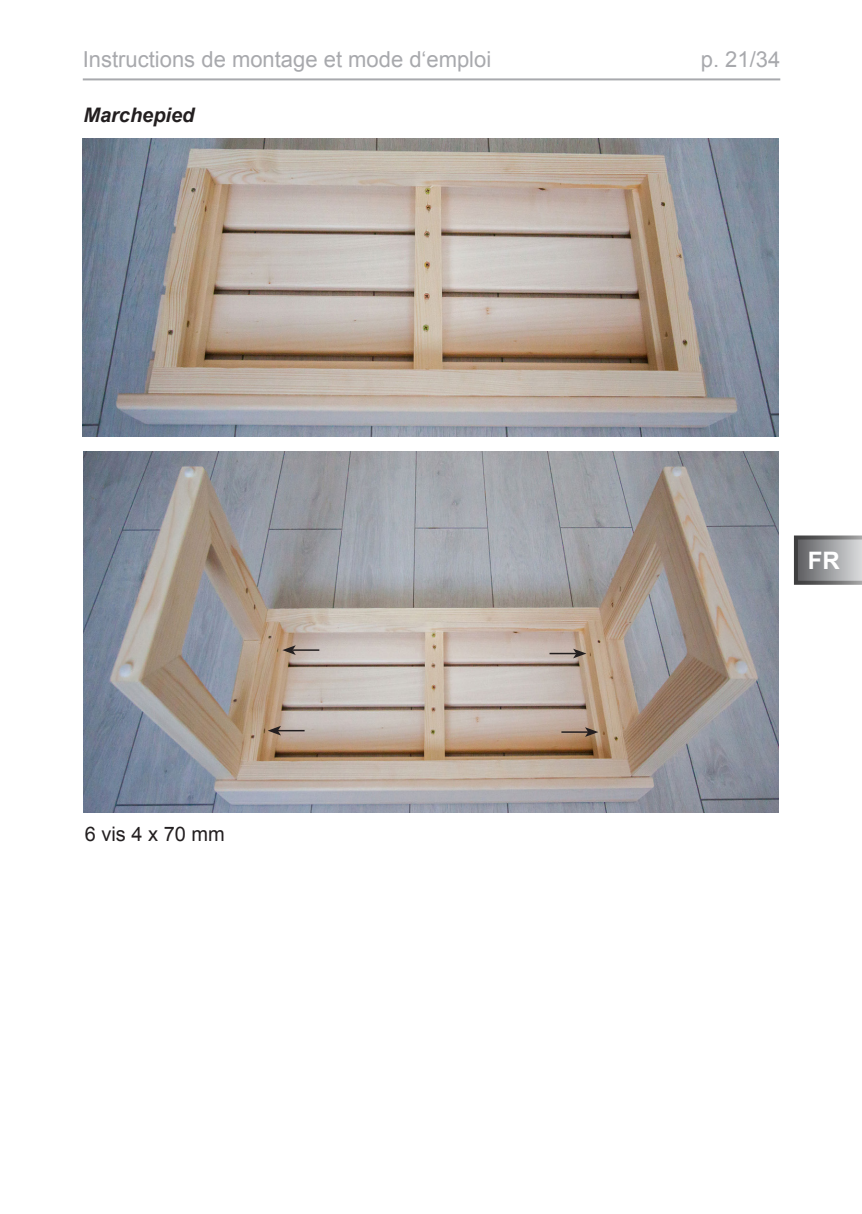
<style>
.page{position:relative;width:862px;height:1214px;background:#fff}
.page>*{position:absolute;margin:0;border:0;box-sizing:border-box;transform-origin:0 0}
.t1{font:700 24px "Arial";color:#fff}
.t2{font:22px "Arial";color:#a8a9ad}
.Überschrift_3{font:italic 700 20px "Arial";color:#231f20}
.t3{font:20px "Arial";color:#231f20}
</style>
<div class="page">
<svg style="left:794px;top:535px;width:68px;height:49px;background:#929395"></svg>
<hr style="left:83px;top:78px;width:697px;height:2px;background:#a8a9ad">
<img style="left:83px;top:138px;width:695px;height:299px">
<img style="left:83px;top:452px;width:695px;height:360px">
<hr style="left:549px;top:652px;width:27px;height:2px;background:#231f20">
<svg style="left:573px;top:648px;width:13px;height:10px"></svg>
<svg style="left:561px;top:727px;width:37px;height:9px"></svg>
<svg style="left:282px;top:645px;width:37px;height:10px"></svg>
<hr style="left:278px;top:729px;width:27px;height:2px;background:#231f20">
<svg style="left:268px;top:725px;width:13px;height:10px"></svg>
<p class="t2" style="left:83px;top:44px;width:410px">Instructions de montage et mode d‘emploi</p>
<p class="t2" style="left:701px;top:44px;width:81px">p. 21/34</p>
<p class="Überschrift_3" style="left:83px;top:102px;width:113px">Marchepied</p>
<p class="t3" style="left:85px;top:819px;width:142px">6 vis 4 x 70 mm</p>
<p class="t1" style="left:808px;top:543px;width:34px">FR</p>
</div>
